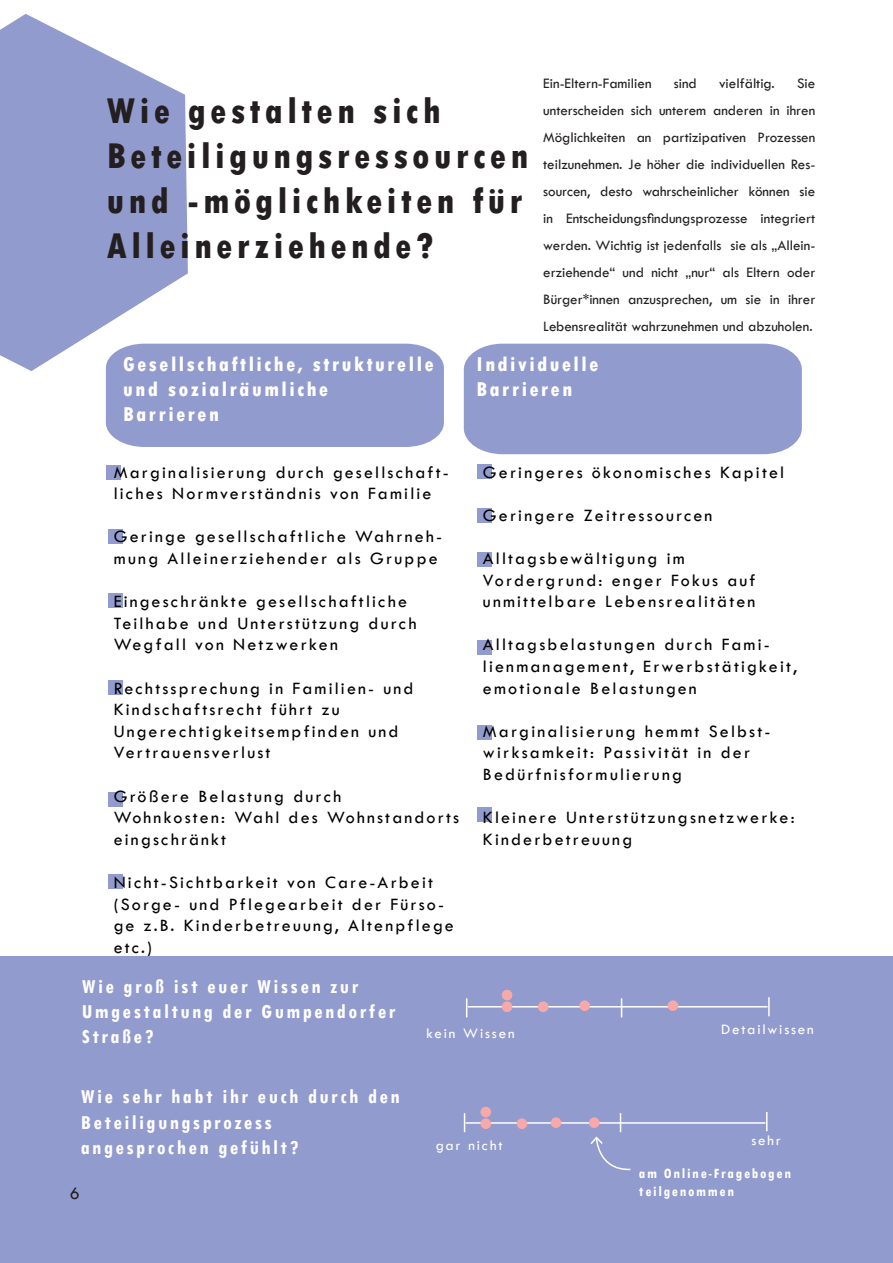
<style>
.page{position:relative;width:893px;height:1263px;background:#fff}
.page>*{position:absolute;margin:0;border:0;box-sizing:border-box;transform-origin:0 0}
.t1{font:800 condensed 37.5px/45px "Tw Cen";letter-spacing:.12em;color:#231f20}
.t2{font:700 condensed 21px/25.2px "Tw Cen";letter-spacing:.12em;color:#fff}
.t3{font:800 condensed 21px/25.2px "Tw Cen";letter-spacing:.12em;color:#fff}
.t4{font:18px/21.6px "Tw Cen";letter-spacing:.12em;color:#000001}
.t5{font:18px "Tw Cen";color:#231f20}
.t6{font:15px/27px "Tw Cen";color:#231f20;text-align:justify}
.t7{font:15px "Tw Cen";letter-spacing:.12em;color:#fff}
.t8{font:700 condensed 15px/18px "Tw Cen";letter-spacing:.12em;color:#fff}
</style>
<div class="page">
<div style="left:106px;top:465px;width:15px;height:15px;background:#929bcd"></div>
<div style="left:108px;top:529px;width:15px;height:15px;background:#929bcd"></div>
<div style="left:108px;top:593px;width:15px;height:15px;background:#929bcd"></div>
<div style="left:108px;top:680px;width:15px;height:15px;background:#929bcd"></div>
<div style="left:108px;top:792px;width:15px;height:15px;background:#929bcd"></div>
<div style="left:108px;top:874px;width:15px;height:15px;background:#929bcd"></div>
<div style="left:477px;top:464px;width:14px;height:15px;background:#929bcd"></div>
<div style="left:477px;top:508px;width:14px;height:15px;background:#929bcd"></div>
<div style="left:477px;top:552px;width:14px;height:15px;background:#929bcd"></div>
<div style="left:477px;top:640px;width:14px;height:15px;background:#929bcd"></div>
<div style="left:477px;top:725px;width:14px;height:15px;background:#929bcd"></div>
<div style="left:477px;top:807px;width:14px;height:15px;background:#929bcd"></div>
<svg style="left:0;top:14px;width:188px;height:357px;fill:#929bcd"></svg>
<div style="left:106px;top:344px;width:338px;height:103px;background:#929bcd"></div>
<div style="left:464px;top:344px;width:338px;height:110px;background:#929bcd"></div>
<div style="left:0;top:957px;width:893px;height:306px;background:#929bcd"></div>
<hr style="left:468px;top:1006px;width:299px;height:1px;background:#fff">
<svg style="left:466px;top:998px;width:1px;height:19px"></svg>
<svg style="left:768px;top:997px;width:2px;height:19px"></svg>
<svg style="left:621px;top:998px;width:1px;height:19px"></svg>
<hr style="left:466px;top:1122px;width:299px;height:2px;background:#fff">
<svg style="left:464px;top:1113px;width:1px;height:19px"></svg>
<svg style="left:766px;top:1112px;width:1px;height:19px"></svg>
<div style="left:502px;top:1001px;width:10px;height:11px;background:#f7a8a9;border-radius:50%"></div>
<div style="left:502px;top:990px;width:10px;height:10px;background:#f7a8a9;border-radius:50%"></div>
<div style="left:579px;top:1000px;width:11px;height:11px;background:#f7a8a9;border-radius:50%"></div>
<div style="left:668px;top:1000px;width:10px;height:11px;background:#f7a8a9;border-radius:50%"></div>
<div style="left:538px;top:1001px;width:11px;height:11px;background:#f7a8a9;border-radius:50%"></div>
<div style="left:480px;top:1118px;width:11px;height:11px;background:#f7a8a9;border-radius:50%"></div>
<div style="left:551px;top:1117px;width:10px;height:11px;background:#f7a8a9;border-radius:50%"></div>
<div style="left:517px;top:1118px;width:10px;height:11px;background:#f7a8a9;border-radius:50%"></div>
<div style="left:480px;top:1107px;width:11px;height:10px;background:#f7a8a9;border-radius:50%"></div>
<svg style="left:589px;top:1113px;width:43px;height:58px"></svg>
<p class="t1" style="left:107px;top:88px;width:423px">Wie gestalten sich<br>Beteiligungsressourcen und -möglichkeiten für<br>Alleinerziehende?</p>
<p class="t6" style="left:543px;top:69px;width:110px">Ein-Eltern-Familien</p>
<p class="t6" style="left:674px;top:69px;width:25px">sind</p>
<p class="t6" style="left:719px;top:69px;width:57px">vielfältig.</p>
<p class="t6" style="left:543px;top:69px;width:274px;text-indent:254px">Sie unterscheiden sich unterem anderen in ihren Möglichkeiten an partizipativen Prozessen teilzunehmen. Je höher die individuellen Res&shy;sourcen, desto wahrscheinlicher können sie in Entscheidungsfindungsprozesse integriert werden. Wichtig ist jedenfalls sie als „Allein&shy;erziehende“ und nicht „nur“ als Eltern oder Bürger*innen anzusprechen, um sie in ihrer Lebensrealität wahrzunehmen und abzuholen.</p>
<p class="t3" style="left:123px;top:351px;width:312px">Gesellschaftliche, strukturelle und sozialräumliche<br>Barrieren</p>
<p class="t3" style="left:477px;top:351px;width:123px">Individuelle<br>Barrieren</p>
<p class="t4" style="left:114px;top:461px;width:337px">Marginalisierung durch gesellschaft&shy;liches Normverständnis von Familie</p>
<p class="t4" style="left:114px;top:526px;width:330px">Geringe gesellschaftliche Wahrneh&shy;mung Alleinerziehender als Gruppe</p>
<p class="t4" style="left:114px;top:591px;width:304px">Eingeschränkte gesellschaftliche<br>Teilhabe und Unterstützung durch<br>Wegfall von Netzwerken</p>
<p class="t4" style="left:114px;top:677px;width:301px">Rechtssprechung in Familien- und<br>Kindschaftsrecht führt zu<br>Ungerechtigkeitsempfinden und<br>Vertrauensverlust</p>
<p class="t4" style="left:114px;top:785px;width:347px">Größere Belastung durch<br>Wohnkosten: Wahl des Wohnstandorts eingschränkt</p>
<p class="t4" style="left:114px;top:871px;width:341px">Nicht-Sichtbarkeit von Care-Arbeit (Sorge- und Pflegearbeit der Fürso&shy;ge z.B. Kinderbetreuung, Altenpflege etc.)</p>
<p class="t4" style="left:483px;top:461px;width:303px">Geringeres ökonomisches Kapitel</p>
<p class="t4" style="left:483px;top:504px;width:231px">Geringere Zeitressourcen</p>
<p class="t4" style="left:483px;top:547px;width:274px">Alltagsbewältigung im<br>Vordergrund: enger Fokus auf unmittelbare Lebensrealitäten</p>
<p class="t4" style="left:483px;top:634px;width:316px">Alltagsbelastungen durch Fami&shy;lienmanagement, Erwerbstätigkeit, emotionale Belastungen</p>
<p class="t4" style="left:483px;top:720px;width:289px">Marginalisierung hemmt Selbst&shy;wirksamkeit: Passivität in der<br>Bedürfnisformulierung</p>
<p class="t4" style="left:483px;top:807px;width:313px">Kleinere Unterstützungsnetzwerke:<br>Kinderbetreuung</p>
<p class="t2" style="left:82px;top:973px;width:315px">Wie groß ist euer Wissen zur<br>Umgestaltung der Gumpendorfer<br>Straße?</p>
<p class="t2" style="left:81px;top:1083px;width:320px">Wie sehr habt ihr euch durch den<br>Beteiligungsprozess angesprochen gefühlt?</p>
<p class="t5" style="left:70px;top:1182px;width:11px">6</p>
<p class="t7" style="left:426px;top:1025px;width:90px">kein Wissen</p>
<p class="t7" style="left:721px;top:1020px;width:94px">Detailwissen</p>
<p class="t7" style="left:436px;top:1136px;width:68px">gar nicht</p>
<p class="t7" style="left:751px;top:1131px;width:31px">sehr</p>
<p class="t8" style="left:639px;top:1164px;width:154px">am Online-Fragebogen teilgenommen</p>
</div>
